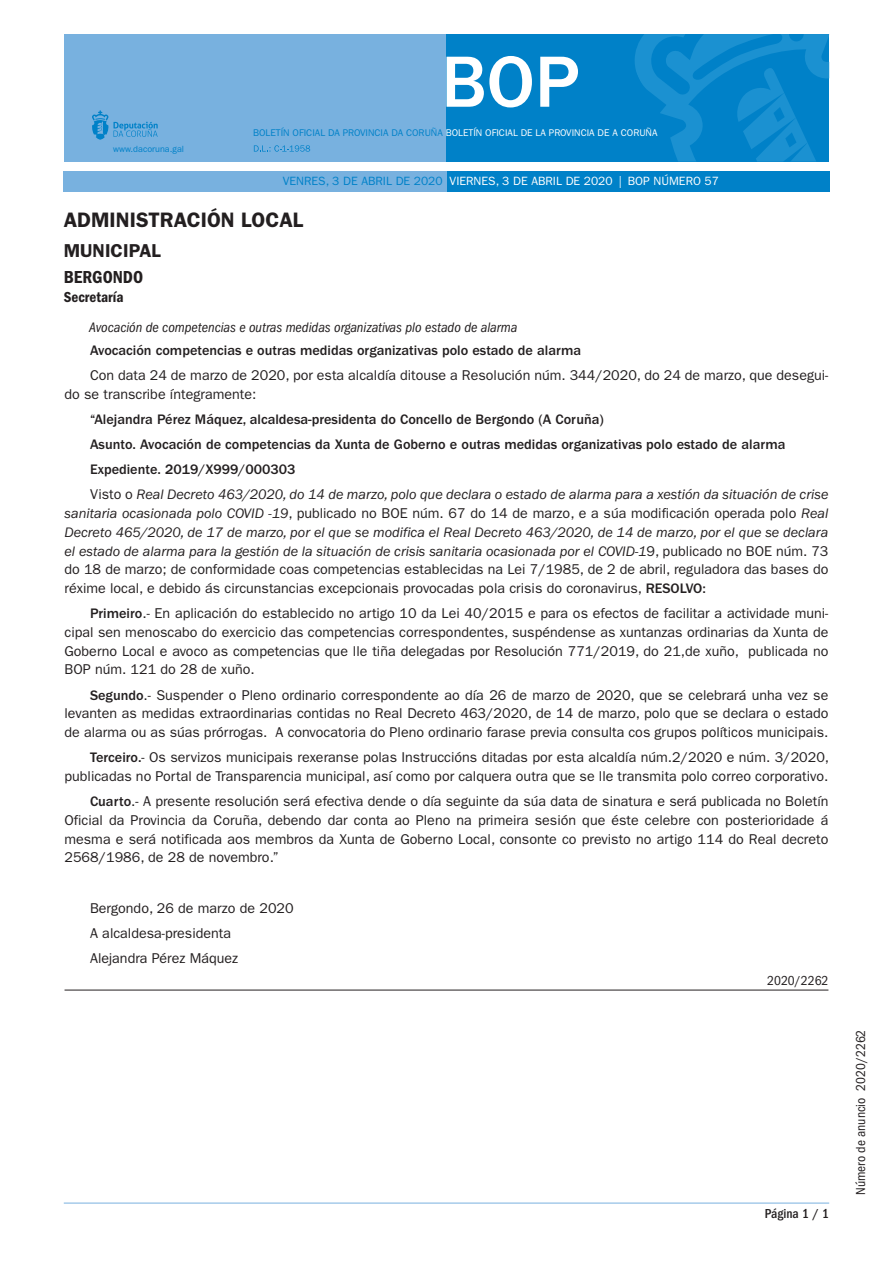
<style>
.page{position:relative;width:893px;height:1263px;background:#fff}
.page>*{position:absolute;margin:0;border:0;box-sizing:border-box;transform-origin:0 0}
.t1{font:500 75px "ITC Franklin Gothic Std";color:#fff}
.t2{font:600 21px "ITC Franklin Gothic Std";color:#231f20}
.t3{font:600 18.75px "ITC Franklin Gothic Std";color:#231f20}
.t4{font:18px "ITC Franklin Gothic Std Dm Cd";color:#231f20}
.t5{font:15px "ITC Franklin Gothic Std Dm Cd";color:#231f20}
.Párrafo_texto_normal{font:14.25px/18.8px "ITC Franklin Gothic Std";color:#231f20;text-align:justify}
.Párrafo_texto_normal-2{font:italic 14.25px/18.8px "ITC Franklin Gothic Std";color:#231f20;text-align:justify}
.Párrafo_texto_normal-3{font:500 14.25px "ITC Franklin Gothic Std";color:#231f20}
.t6{font:italic condensed 14.25px "ITC Franklin Gothic Std";color:#231f20}
.Número_anuncio{font:condensed 13.5px "ITC Franklin Gothic Std";color:#231f20}
.Número_de_página{font:500 condensed 13.5px "ITC Franklin Gothic Std";color:#231f20}
.t7{font:12px "ITC Franklin Gothic Std";color:#fff}
.t8{font:9.75px "ITC Franklin Gothic Std";color:#fff}
.t9{font:9px "ITC Franklin Gothic Std";color:#0081c8}
.s1{color:#0081c8}
.s2{font-style:normal}
.s3{font-weight:500;font-style:normal}
.s4{font-weight:500}
</style>
<div class="page">
<div style="left:64px;top:34px;width:382px;height:128px;background:#78b1df"></div>
<div style="left:446px;top:34px;width:383px;height:128px;background:#0081c8"></div>
<svg style="left:254px;top:145px;width:56px;height:7px"></svg>
<svg style="left:92px;top:110px;width:66px;height:30px"></svg>
<svg style="left:635px;top:34px;width:194px;height:128px"></svg>
<div style="left:446px;top:171px;width:383px;height:20px;background:#0081c8"></div>
<div style="left:64px;top:171px;width:383px;height:20px;background:#78b1df"></div>
<hr style="left:64px;top:1203px;width:765px;height:1px;background:#78b1df">
<hr style="left:65px;top:990px;width:763px;height:1px;background:#231f20">
<p class="t9" style="left:113px;top:143px;width:72px">www.dacoruna.gal</p>
<h1 class="t1" style="left:441px;top:40px;width:140px">BOP</h1>
<p class="t8" style="left:253px;top:127px;width:406px"><span class="s1">BOLETÍN OFICIAL DA PROVINCIA DA CORUÑA</span> BOLETÍN OFICIAL DE LA PROVINCIA DE A CORUÑA</p>
<p class="t7" style="left:283px;top:174px;width:438px"><span class="s1">VENRES, 3 DE ABRIL DE 2020</span> VIERNES, 3 DE ABRIL DE 2020 | BOP NÚMERO 57</p>
<h2 class="t2" style="left:64px;top:207px;width:241px">ADMINISTRACIÓN LOCAL</h2>
<h3 class="t3" style="left:64px;top:239px;width:98px">MUNICIPAL</h3>
<p class="t4" style="left:64px;top:267px;width:81px">BERGONDO</p>
<p class="t5" style="left:64px;top:289px;width:61px">Secretaría</p>
<p class="t6" style="left:89px;top:319px;width:430px">Avocación de competencias e outras medidas organizativas plo estado de alarma</p>
<p class="Párrafo_texto_normal-3" style="left:90px;top:342px;width:493px">Avocación competencias e outras medidas organizativas polo estado de alarma</p>
<p class="Párrafo_texto_normal" style="left:65px;top:366px;width:765px;text-indent:26px">Con data 24 de marzo de 2020, por esta alcaldía ditouse a Resolución núm. 344/2020, do 24 de marzo, que desegui&shy;do se transcribe íntegramente:</p>
<p class="Párrafo_texto_normal-3" style="left:90px;top:411px;width:515px">“Alejandra Pérez Máquez, alcaldesa-presidenta do Concello de Bergondo (A Coruña)</p>
<p class="Párrafo_texto_normal-3" style="left:90px;top:436px;width:697px">Asunto. Avocación de competencias da Xunta de Goberno e outras medidas organizativas polo estado de alarma</p>
<p class="Párrafo_texto_normal-3" style="left:90px;top:461px;width:207px">Expediente. 2019/X999/000303</p>
<p class="Párrafo_texto_normal-2" style="left:65px;top:485px;width:765px;text-indent:26px"><span class="s2">Visto o</span> Real Decreto 463/2020, do 14 de marzo, polo que declara o estado de alarma para a xestión da situación de crise sanitaria ocasionada polo COVID -19<span class="s2">, publicado no BOE núm. 67 do 14 de marzo, e a súa modificación operada polo</span> Real Decreto 465/2020, de 17 de marzo, por el que se modifica el Real Decreto 463/2020, de 14 de marzo, por el que se declara el estado de alarma para la gestión de la situación de crisis sanitaria ocasionada por el COVID-1<span class="s2">9, publicado no BOE núm. 73 do 18 de marzo; de conformidade coas competencias establecidas na Lei 7/1985, de 2 de abril, reguladora das bases do réxime local, e debido ás circunstancias excepcionais provocadas pola crisis do coronavirus,</span> <span class="s3">RESOLVO:</span></p>
<p class="Párrafo_texto_normal" style="left:65px;top:604px;width:765px;text-indent:26px"><span class="s4">Primeiro</span>.- En aplicación do establecido no artigo 10 da Lei 40/2015 e para os efectos de facilitar a actividade muni&shy;cipal sen menoscabo do exercicio das competencias correspondentes, suspéndense as xuntanzas ordinarias da Xunta de Goberno Local e avoco as competencias que lle tiña delegadas por Resolución 771/2019, do 21,de xuño, publicada no BOP núm. 121 do 28 de xuño.</p>
<p class="Párrafo_texto_normal" style="left:65px;top:685px;width:765px;text-indent:26px"><span class="s4">Segundo</span>.- Suspender o Pleno ordinario correspondente ao día 26 de marzo de 2020, que se celebrará unha vez se levanten as medidas extraordinarias contidas no Real Decreto 463/2020, de 14 de marzo, polo que se declara o estado de alarma ou as súas prórrogas. A convocatoria do Pleno ordinario farase previa consulta cos grupos políticos municipais.</p>
<p class="Párrafo_texto_normal" style="left:65px;top:748px;width:766px;text-align:right"><span class="s4">Terceiro.</span>- Os servizos municipais rexeranse polas Instruccións ditadas por esta alcaldía núm.2/2020 e núm. 3/2020, publicadas no Portal de Transparencia municipal, así como por calquera outra que se lle transmita polo correo corporativo.</p>
<p class="Párrafo_texto_normal" style="left:65px;top:792px;width:765px;text-indent:26px"><span class="s4">Cuarto</span>.- A presente resolución será efectiva dende o día seguinte da súa data de sinatura e será publicada no Boletín Oficial da Provincia da Coruña, debendo dar conta ao Pleno na primeira sesión que éste celebre con posterioridade á mesma e será notificada aos membros da Xunta de Goberno Local, consonte co previsto no artigo 114 do Real decreto 2568/1986, de 28 de novembro.”</p>
<p class="Párrafo_texto_normal" style="left:90px;top:898px;width:205px">Bergondo, 26 de marzo de 2020</p>
<p class="Párrafo_texto_normal" style="left:90px;top:924px;width:143px">A alcaldesa-presidenta</p>
<p class="Párrafo_texto_normal" style="left:90px;top:949px;width:150px">Alejandra Pérez Máquez</p>
<p class="Número_anuncio" style="left:767px;top:973px;width:63px">2020/2262</p>
<p class="Número_de_página" style="left:765px;top:1206px;width:66px">Página 1 / 1</p>
<p class="Número_anuncio" style="left:853px;top:1195px;width:167px;rotate:-90deg">Número de anuncio 2020/2262</p>
</div>
